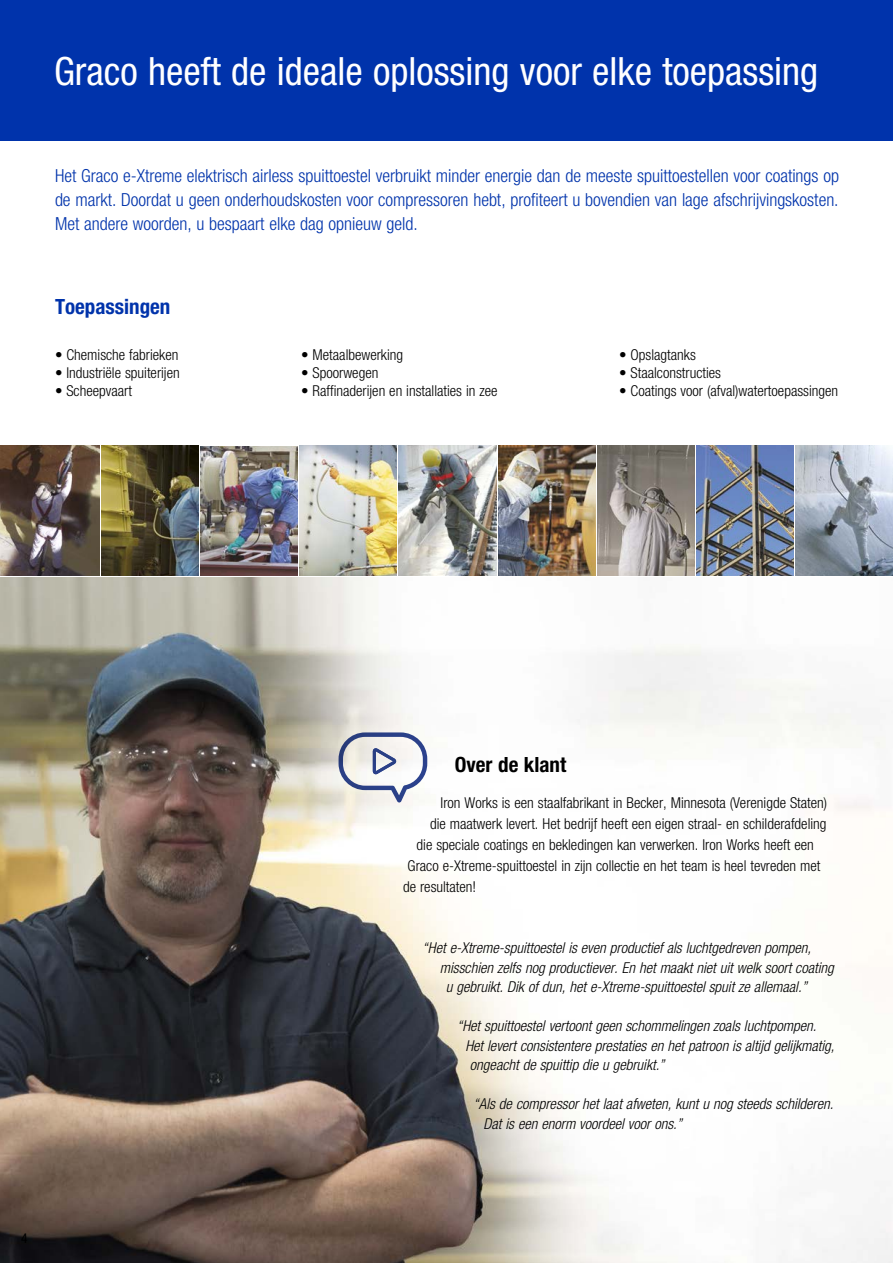
<style>
.page{position:relative;width:893px;height:1263px;background:#fff}
.page>*{position:absolute;margin:0;border:0;box-sizing:border-box;transform-origin:0 0}
.t1{font:condensed 39px "Helvetica Neue LT Std";color:#fff}
.t2{font:700 condensed 21px "Helvetica Neue LT Std";color:#0033ab}
.t3{font:700 condensed 21px "Helvetica Neue LT Std";color:#000}
.t4{font:300 condensed 18px/24px "Helvetica Neue LT Std";color:#0033ab;text-align:justify}
.t5{font:300 condensed 15px "Helvetica Neue LT Std";color:#000}
.t6{font:italic 300 condensed 15px/19.5px "Helvetica Neue LT Std";color:#000}
.t7{font:condensed 13.5px "Helvetica Neue LT Std";color:#000}
</style>
<div class="page">
<img style="left:0;top:577px;width:893px;height:686px">
<div style="left:0;top:0;width:893px;height:140px;background:#0033ab"></div>
<img style="left:892px;top:577px;width:1px;height:621px">
<img style="left:0;top:445px;width:99px;height:131px">
<img style="left:101px;top:445px;width:97px;height:131px">
<img style="left:200px;top:446px;width:98px;height:130px">
<img style="left:300px;top:445px;width:97px;height:131px">
<img style="left:399px;top:445px;width:97px;height:131px">
<img style="left:498px;top:445px;width:97px;height:131px">
<img style="left:597px;top:445px;width:97px;height:131px">
<img style="left:697px;top:445px;width:97px;height:131px">
<img style="left:796px;top:445px;width:97px;height:131px">
<svg style="left:339px;top:732px;width:88px;height:70px"></svg>
<h1 class="t1" style="left:54px;top:49px;width:766px">Graco heeft de ideale oplossing voor elke toepassing</h1>
<p class="t4" style="left:55px;top:164px;width:785px">Het Graco e-Xtreme elektrisch airless spuittoestel verbruikt minder energie dan de meeste spuittoestellen voor coatings op de markt. Doordat u geen onderhoudskosten voor compressoren hebt, profiteert u bovendien van lage afschrijvingskosten.<br>Met andere woorden, u bespaart elke dag opnieuw geld.</p>
<h2 class="t2" style="left:55px;top:293px;width:117px">Toepassingen</h2>
<p class="t5" style="left:55px;top:346px;width:125px">• Chemische fabrieken</p>
<p class="t5" style="left:55px;top:364px;width:126px">• Industriële spuiterijen</p>
<p class="t5" style="left:55px;top:382px;width:78px">• Scheepvaart</p>
<p class="t5" style="left:301px;top:346px;width:103px">• Metaalbewerking</p>
<p class="t5" style="left:301px;top:364px;width:79px">• Spoorwegen</p>
<p class="t5" style="left:301px;top:382px;width:198px">• Raffinaderijen en installaties in zee</p>
<p class="t5" style="left:619px;top:346px;width:78px">• Opslagtanks</p>
<p class="t5" style="left:619px;top:364px;width:103px">• Staalconstructies</p>
<p class="t5" style="left:619px;top:382px;width:221px">• Coatings voor (afval)watertoepassingen</p>
<p class="t7" style="left:21px;top:1230px;width:8px">4</p>
<h2 class="t3" style="left:455px;top:752px;width:113px">Over de klant</h2>
<p class="t5" style="left:441px;top:794px;width:388px">Iron Works is een staalfabrikant in Becker, Minnesota (Verenigde Staten)</p>
<p class="t5" style="left:430px;top:815px;width:398px">die maatwerk levert. Het bedrijf heeft een eigen straal- en schilderafdeling</p>
<p class="t5" style="left:417px;top:836px;width:399px">die speciale coatings en bekledingen kan verwerken. Iron Works heeft een</p>
<p class="t5" style="left:408px;top:857px;width:414px">Graco e-Xtreme-spuittoestel in zijn collectie en het team is heel tevreden met</p>
<p class="t5" style="left:403px;top:878px;width:75px">de resultaten!</p>
<p class="t6" style="left:423px;top:938px;width:390px">“Het e-Xtreme-spuittoestel is even productief als luchtgedreven pompen,</p>
<p class="t6" style="left:440px;top:958px;width:395px">misschien zelfs nog productiever. En het maakt niet uit welk soort coating</p>
<p class="t6" style="left:446px;top:977px;width:362px">u gebruikt. Dik of dun, het e-Xtreme-spuittoestel spuit ze allemaal.”</p>
<p class="t6" style="left:457px;top:1016px;width:361px">“Het spuittoestel vertoont geen schommelingen zoals luchtpompen.</p>
<p class="t6" style="left:465px;top:1036px;width:371px">Het levert consistentere prestaties en het patroon is altijd gelijkmatig,</p>
<p class="t6" style="left:470px;top:1055px;width:196px">ongeacht de spuittip die u gebruikt.”</p>
<p class="t6" style="left:483px;top:1094px;width:351px;text-indent:-10px">“Als de compressor het laat afweten, kunt u nog steeds schilderen.<br>Dat is een enorm voordeel voor ons.”</p>
</div>
